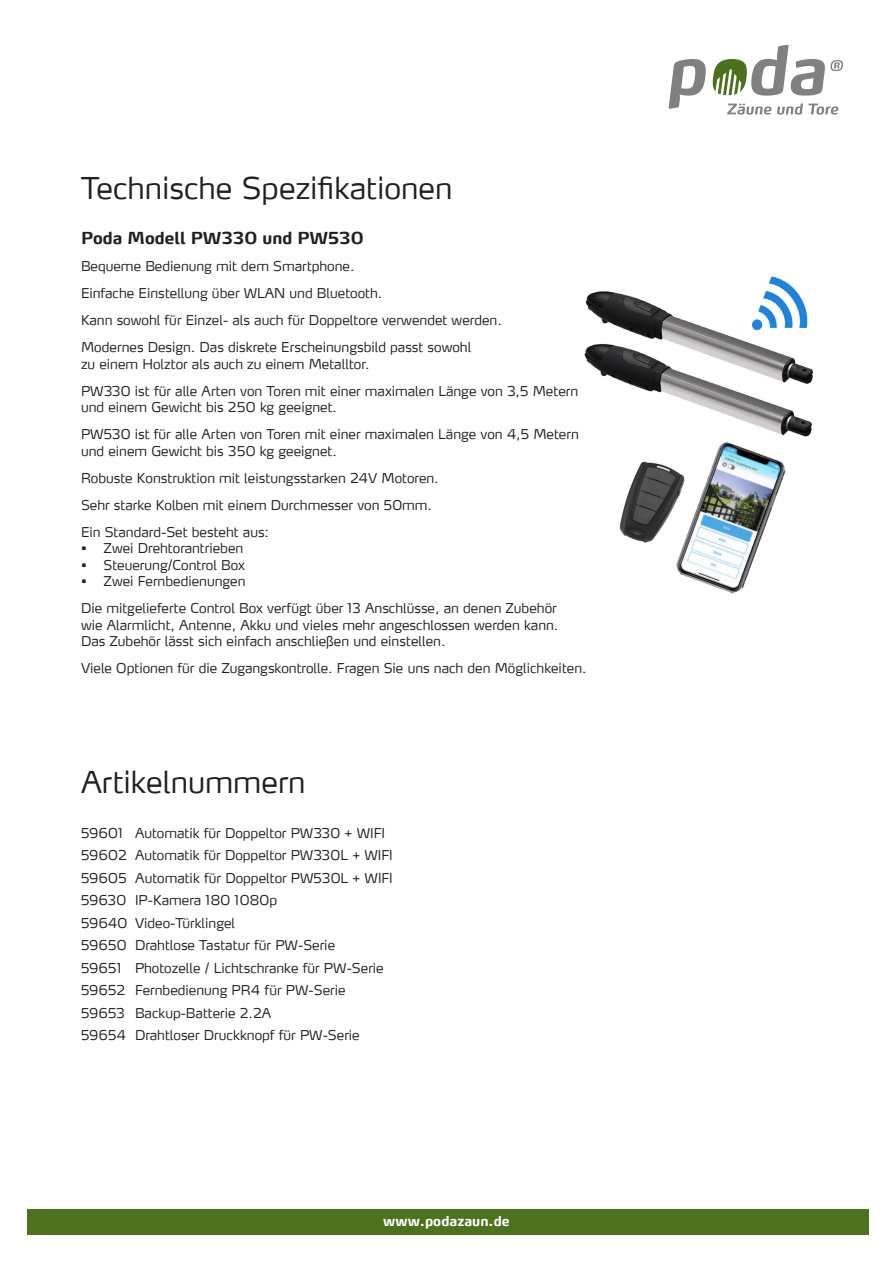
<style>
.page{position:relative;width:893px;height:1263px;background:#fff}
.page>*{position:absolute;margin:0;border:0;box-sizing:border-box;transform-origin:0 0}
.t1{font:300 30px "Max LF";color:#231f20}
.t2{font:300 30px "Max";color:#231f20}
.t3{font:700 16.5px "Max LF";color:#231f20}
.t4{font:300 13.5px/16.5px "Max LF";color:#231f20}
.t5{font:700 13.5px "Max";color:#fff}
</style>
<div class="page">
<div style="left:27px;top:1209px;width:842px;height:25px;background:#4c721d"></div>
<svg style="left:669px;top:59px;width:37px;height:50px"></svg>
<svg style="left:727px;top:104px;width:44px;height:11px"></svg>
<svg style="left:777px;top:103px;width:61px;height:12px"></svg>
<svg style="left:713px;top:45px;width:130px;height:51px"></svg>
<img style="left:584px;top:276px;width:229px;height:161px">
<img style="left:619px;top:461px;width:55px;height:82px">
<img style="left:674px;top:441px;width:112px;height:153px">
<p class="t1" style="left:81px;top:169px;width:373px">Technische Spezifikationen</p>
<p class="t3" style="left:81px;top:228px;width:284px">Poda Modell PW330 und PW530</p>
<p class="t4" style="left:81px;top:258px;width:275px">Bequeme Bedienung mit dem Smartphone.</p>
<p class="t4" style="left:81px;top:285px;width:303px">Einfache Einstellung über WLAN und Bluetooth.</p>
<p class="t4" style="left:81px;top:312px;width:422px">Kann sowohl für Einzel- als auch für Doppeltore verwendet werden.</p>
<p class="t4" style="left:81px;top:339px;width:392px">Modernes Design. Das diskrete Erscheinungsbild passt sowohl</p>
<p class="t4" style="left:81px;top:355px;width:290px">zu einem Holztor als auch zu einem Metalltor.</p>
<p class="t4" style="left:81px;top:382px;width:499px">PW330 ist für alle Arten von Toren mit einer maximalen Länge von 3,5 Metern und einem Gewicht bis 250 kg geeignet.</p>
<p class="t4" style="left:81px;top:426px;width:499px">PW530 ist für alle Arten von Toren mit einer maximalen Länge von 4,5 Metern und einem Gewicht bis 350 kg geeignet.</p>
<p class="t4" style="left:81px;top:469px;width:359px">Robuste Konstruktion mit leistungsstarken 24V Motoren.</p>
<p class="t4" style="left:81px;top:496px;width:352px">Sehr starke Kolben mit einem Durchmesser von 50mm.</p>
<p class="t4" style="left:81px;top:523px;width:190px">Ein Standard-Set besteht aus:</p>
<p class="t4" style="left:81px;top:540px;width:164px">• Zwei Drehtorantrieben</p>
<p class="t4" style="left:81px;top:556px;width:166px">• Steuerung/Control Box</p>
<p class="t4" style="left:81px;top:573px;width:166px">• Zwei Fernbedienungen</p>
<p class="t4" style="left:81px;top:600px;width:477px">Die mitgelieferte Control Box verfügt über 13 Anschlüsse, an denen Zubehör</p>
<p class="t4" style="left:81px;top:616px;width:479px">wie Alarmlicht, Antenne, Akku und vieles mehr angeschlossen werden kann.</p>
<p class="t4" style="left:81px;top:633px;width:366px">Das Zubehör lässt sich einfach anschließen und einstellen.</p>
<p class="t4" style="left:81px;top:660px;width:507px">Viele Optionen für die Zugangskontrolle. Fragen Sie uns nach den Möglichkeiten.</p>
<p class="t2" style="left:81px;top:763px;width:226px">Artikelnummern</p>
<p class="t4" style="left:81px;top:824px;width:306px">59601 Automatik für Doppeltor PW330 + WIFI</p>
<p class="t4" style="left:81px;top:847px;width:313px">59602 Automatik für Doppeltor PW330L + WIFI</p>
<p class="t4" style="left:81px;top:869px;width:313px">59605 Automatik für Doppeltor PW530L + WIFI</p>
<p class="t4" style="left:81px;top:892px;width:198px">59630 IP-Kamera 180 1080p</p>
<p class="t4" style="left:81px;top:914px;width:156px">59640 Video-Türklingel</p>
<p class="t4" style="left:81px;top:937px;width:256px">59650 Drahtlose Tastatur für PW-Serie</p>
<p class="t4" style="left:81px;top:959px;width:304px">59651 Photozelle / Lichtschranke für PW-Serie</p>
<p class="t4" style="left:81px;top:982px;width:266px">59652 Fernbedienung PR4 für PW-Serie</p>
<p class="t4" style="left:81px;top:1004px;width:192px">59653 Backup-Batterie 2.2A</p>
<p class="t4" style="left:81px;top:1027px;width:280px">59654 Drahtloser Druckknopf für PW-Serie</p>
<p class="t5" style="left:383px;top:1213px;width:128px">www.podazaun.de</p>
</div>
